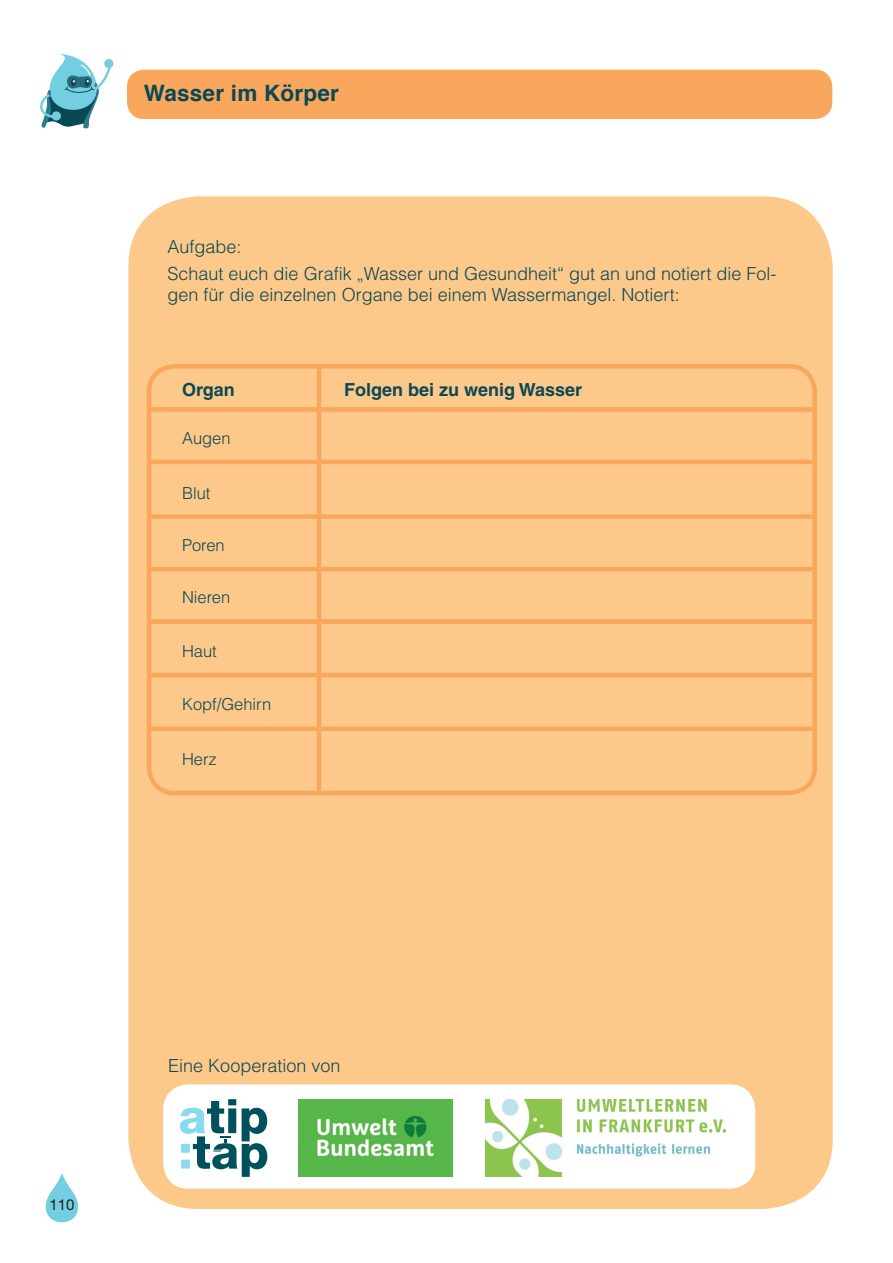
<style>
.page{position:relative;width:893px;height:1263px;background:#fff}
.page>*{position:absolute;margin:0;border:0;box-sizing:border-box;transform-origin:0 0}
.t1{font:700 22.5px "Helvetica";letter-spacing:.01em;color:#0b4855}
.t2{font:300 18px/27.5px "Helvetica LT Std";color:#0b4855}
.t3{font:700 18px "Helvetica LT";color:#0b4855}
.t4{font:300 16.5px "Helvetica LT Std";color:#0b4855}
.t5{font:15px "Helvetica Neue LT Std";color:#231f20}
</style>
<div class="page">
<svg style="left:46px;top:1173px;width:32px;height:49px"></svg>
<div style="left:127px;top:70px;width:705px;height:49px;background:#f9a75d;border-radius:17px"></div>
<svg style="left:40px;top:54px;width:71px;height:75px"></svg>
<div style="left:104px;top:59px;width:9px;height:9px;background:#72cee0;border-radius:50%"></div>
<div style="left:128px;top:196px;width:705px;height:1013px;background:#fdc98a;border-radius:70px"></div>
<div style="left:163px;top:1084px;width:592px;height:105px;background:#fff;border-radius:26px"></div>
<div style="left:147px;top:364px;width:670px;height:431px;border:5px solid #f9a75d;border-radius:26px"></div>
<svg style="left:180px;top:1099px;width:87px;height:78px"></svg>
<img style="left:485px;top:1099px;width:240px;height:77px">
<img style="left:298px;top:1099px;width:155px;height:78px">
<div style="left:151px;top:407px;width:662px;height:5px;background:#f9a75d"></div>
<hr style="left:151px;top:460px;width:662px;height:4px;background:#f9a75d">
<div style="left:151px;top:514px;width:662px;height:5px;background:#f9a75d"></div>
<hr style="left:151px;top:673px;width:662px;height:4px;background:#f9a75d">
<hr style="left:151px;top:567px;width:662px;height:4px;background:#f9a75d">
<div style="left:151px;top:726px;width:662px;height:5px;background:#f9a75d"></div>
<div style="left:151px;top:619px;width:662px;height:5px;background:#f9a75d"></div>
<hr style="left:317px;top:366px;width:4px;height:429px;background:#f9a75d">
<p class="t1" style="left:144px;top:83px;width:197px">Wasser im Körper</p>
<p class="t2" style="left:168px;top:233px;width:610px">Aufgabe:<br>Schaut euch die Grafik „Wasser und Gesundheit“ gut an und notiert die Fol-</p>
<p class="t2" style="left:168px;top:281px;width:514px">gen für die einzelnen Organe bei einem Wassermangel. Notiert:</p>
<p class="t3" style="left:182px;top:378px;width:54px">Organ</p>
<p class="t3" style="left:344px;top:378px;width:240px">Folgen bei zu wenig Wasser</p>
<p class="t4" style="left:182px;top:428px;width:50px">Augen</p>
<p class="t4" style="left:182px;top:483px;width:30px">Blut</p>
<p class="t4" style="left:182px;top:535px;width:44px">Poren</p>
<p class="t4" style="left:182px;top:587px;width:50px">Nieren</p>
<p class="t4" style="left:182px;top:641px;width:36px">Haut</p>
<p class="t4" style="left:182px;top:694px;width:91px">Kopf/Gehirn</p>
<p class="t4" style="left:182px;top:749px;width:36px">Herz</p>
<p class="t5" style="left:50px;top:1196px;width:27px">110</p>
<p class="t2" style="left:168px;top:1052px;width:174px">Eine Kooperation von</p>
</div>
